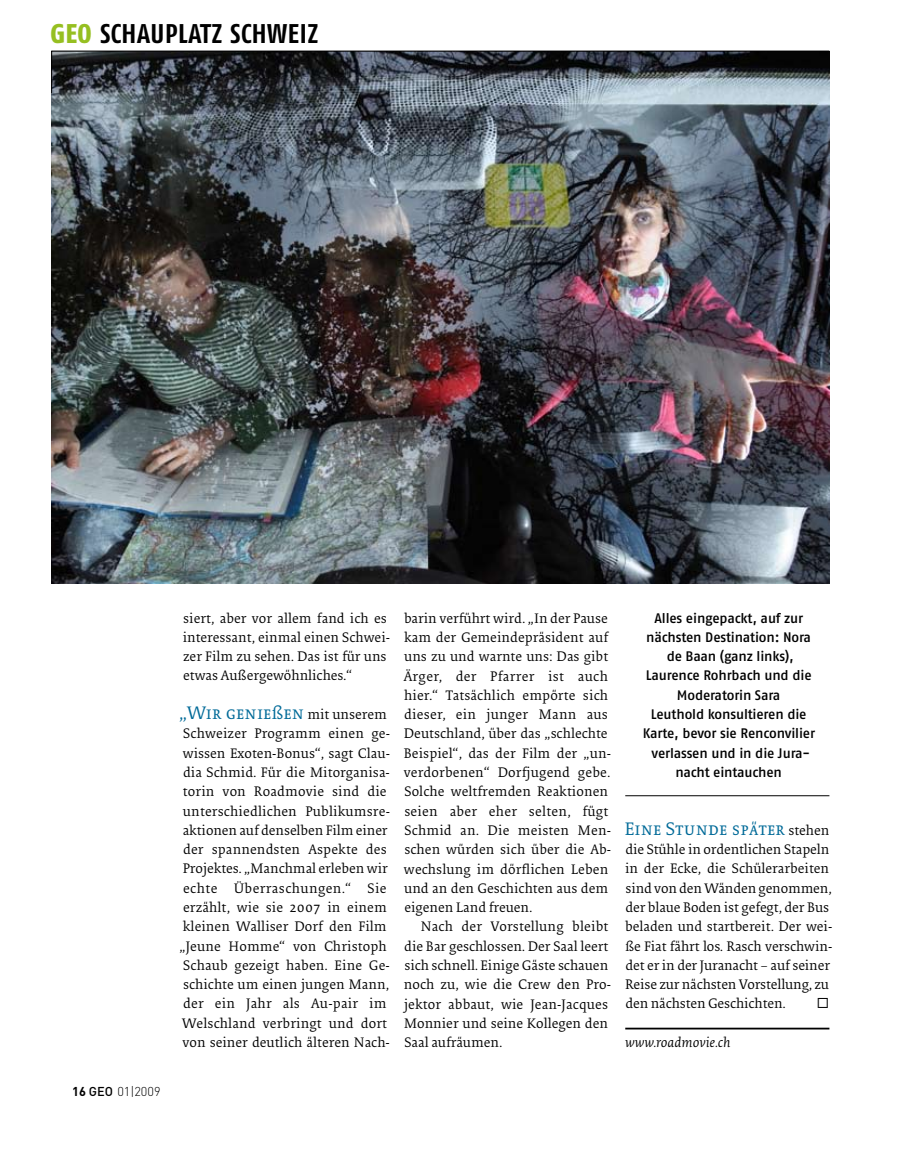
<style>
.page{position:relative;width:906px;height:1149px;background:#fff}
.page>*{position:absolute;margin:0;border:0;box-sizing:border-box;transform-origin:0 0}
.t1{font:700 27px "Fago Co";letter-spacing:.02em;color:#000}
.t2{font:18.75px "Collis Roman Exp";color:#006a98}
.t3{font:14.25px/19.4px "Collis Roman Txt";letter-spacing:.005em;color:#000}
.t4{font:14.25px "Collis Italic Txt";color:#000}
.t5{font:13.8px/19.4px "Fago No Med";letter-spacing:-.015em;color:#000;text-align:center}
.t6{font:300 12.75px "DIN";color:#000}
.s1{font-family:"Fago Co Exb";font-weight:400;color:#96bf21}
.s2{font-weight:700}
.s3{font-weight:500}
.s4{font-family:"Collis Roman Txt";font-size:14.25px;color:#000}
</style>
<div class="page">
<img style="left:52px;top:52px;width:777px;height:531px">
<hr style="left:51px;top:51px;width:1px;height:42px;background:#000">
<hr style="left:51px;top:51px;width:778px;height:1px;background:#000">
<hr style="left:625px;top:1027px;width:204px;height:2px;background:#000">
<hr style="left:625px;top:795px;width:204px;height:1px;background:#000">
<h1 class="t1" style="left:50px;top:18px;width:270px"><span class="s1">GEO</span> SCHAUPLATZ SCHWEIZ</h1>
<p class="t6" style="left:72px;top:1082px;width:90px"><span class="s2">16</span> <span class="s3">GEO</span> 01|2009</p>
<p class="t3" style="left:183px;top:608px;width:209px">siert, aber vor allem fand ich es interessant, einmal einen Schwei&shy;zer Film zu sehen. Das ist für uns etwas Außergewöhnliches.“</p>
<h2 class="t2" style="left:179px;top:703px;width:209px">„Wir genießen <span class="s4">mit unserem</span></h2>
<p class="t3" style="left:179px;top:724px;width:212px">Schweizer Programm einen ge&shy;wissen Exoten-Bonus“, sagt Clau&shy;dia Schmid. Für die Mitorganisa&shy;torin von Roadmovie sind die unterschiedlichen Publikumsre&shy;aktionen auf denselben Film einer der spannendsten Aspekte des<br>Projektes. „Manchmal erleben wir echte Überraschungen.“ Sie erzählt, wie sie 2007 in einem kleinen Walliser Dorf den Film „Jeune Homme“ von Christoph<br>Schaub gezeigt haben. Eine Ge&shy;schichte um einen jungen Mann, der ein Jahr als Au-pair im<br>Welschland verbringt und dort von seiner deutlich älteren Nach-</p>
<p class="t3" style="left:404px;top:608px;width:209px">barin verführt wird. „In der Pause kam der Gemeindepräsident auf uns zu und warnte uns: Das gibt<br>Ärger, der Pfarrer ist auch hier.“ Tatsächlich empörte sich dieser, ein junger Mann aus<br>Deutschland, über das „schlechte<br>Beispiel“, das der Film der „un&shy;verdorbenen“ Dorfjugend gebe.<br>Solche weltfremden Reaktionen seien aber eher selten, fügt<br>Schmid an. Die meisten Men&shy;schen würden sich über die Ab&shy;wechslung im dörflichen Leben und an den Geschichten aus dem eigenen Land freuen.</p>
<p class="t3" style="left:404px;top:917px;width:209px;text-indent:17px">Nach der Vorstellung bleibt die Bar geschlossen. Der Saal leert sich schnell. Einige Gäste schauen noch zu, wie die Crew den Pro&shy;jektor abbaut, wie Jean-Jacques<br>Monnier und seine Kollegen den<br>Saal aufräumen.</p>
<p class="t5" style="left:643px;top:607px;width:174px">Alles eingepackt, auf zur nächsten Destination: Nora de Baan (ganz links),<br>Laurence Rohrbach und die<br>Moderatorin Sara<br>Leuthold konsultieren die<br>Karte, bevor sie Renconvilier verlassen und in die Jura&shy;nacht eintauchen</p>
<h2 class="t2" style="left:625px;top:819px;width:206px">Eine Stunde später <span class="s4">stehen</span></h2>
<p class="t3" style="left:625px;top:840px;width:209px">die Stühle in ordentlichen Stapeln in der Ecke, die Schülerarbeiten sind von den Wänden genommen, der blaue Boden ist gefegt, der Bus beladen und startbereit. Der wei&shy;ße Fiat fährt los. Rasch verschwin&shy;det er in der Juranacht – auf seiner Reise zur nächsten Vorstellung, zu den nächsten Geschichten.</p>
<p class="t4" style="left:625px;top:1034px;width:107px">www.roadmovie.ch</p>
</div>
